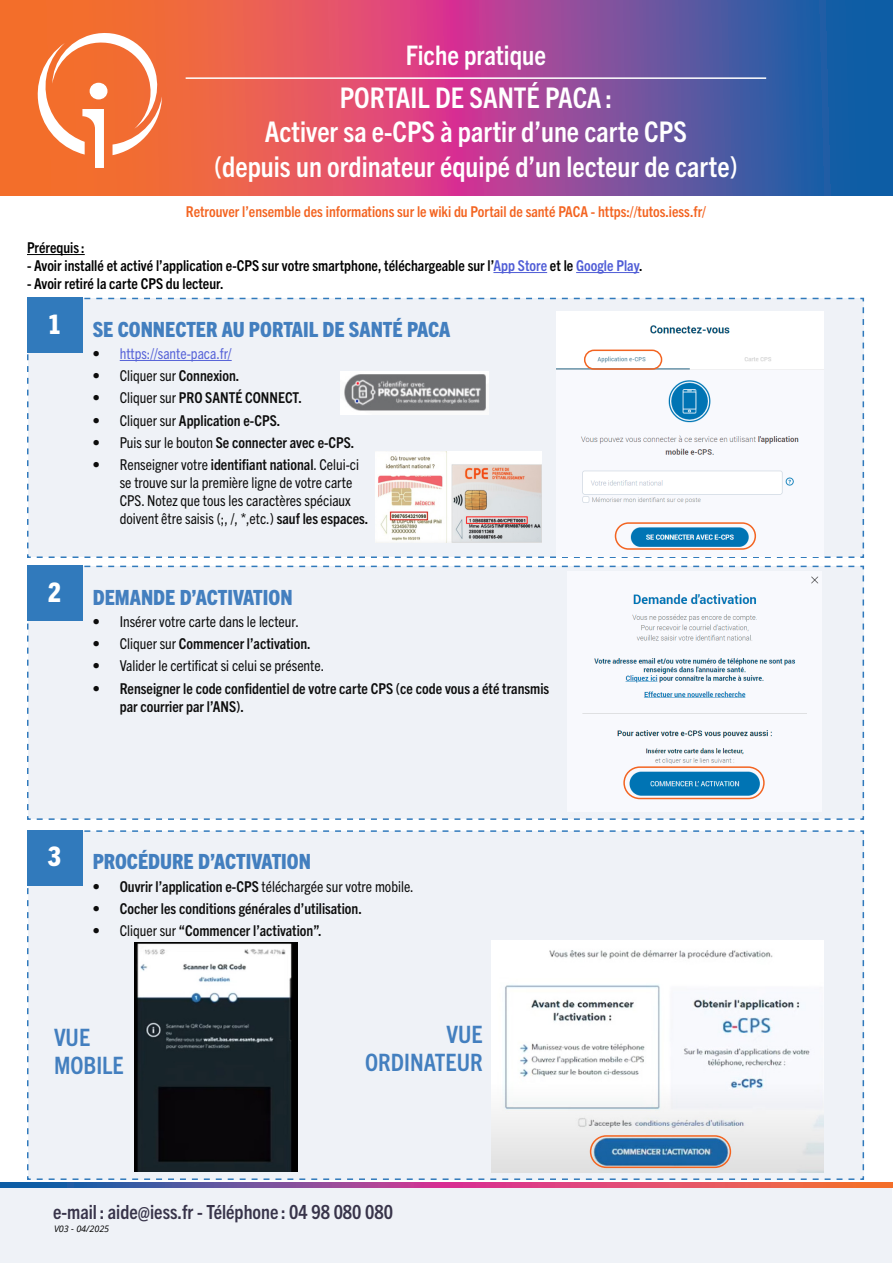
<style>
.page{position:relative;width:893px;height:1263px;background:#fff}
.page>*{position:absolute;margin:0;border:0;box-sizing:border-box;transform-origin:0 0}
.t1{font:700 condensed 28.5px/34.2px "Trade Gothic Next LT Pro";color:#fff;text-align:center}
.t2{font:700 condensed 27px "Trade Gothic Next LT Pro";color:#fff}
.t3{font:800 condensed 27px "Trade Gothic Next LT Pro";color:#fff}
.t4{font:700 condensed 24px "Trade Gothic Next LT Pro";color:#437fbf}
.t5{font:800 condensed 21px "Trade Gothic Next LT Pro";color:#437fbf}
.t6{font:700 condensed 19.5px "Trade Gothic Next LT Pro";color:#38344a}
.t7{font:condensed 15px/18px "Trade Gothic Next LT Pro";color:#0d0d0d}
.t8{font:700 condensed 15px/18px "Trade Gothic Next LT Pro";color:#0d0d0d}
.t9{font:700 condensed 15px "Trade Gothic Next LT Pro";color:#000}
.t10{font:700 condensed 15px "Trade Gothic Next LT Pro";color:#f36421}
.t11{font:condensed 15px "Trade Gothic Next LT Pro";color:#5864d8}
.t12{font:italic 9px "Open Sans";color:#000}
.s1{color:#4f5cd6}
.s2{color:#0d0d0d}
.s3{font-weight:700}
.s4{font-weight:400}
</style>
<div class="page">
<svg style="left:0;top:1182px;width:892px;height:5px;background:#a55282"></svg>
<svg style="left:0;top:0;width:893px;height:196px;background:#a1557f"></svg>
<div style="left:0;top:1188px;width:892px;height:74px;background:#eff2f7"></div>
<svg style="left:33px;top:27px;width:129px;height:141px"></svg>
<div style="left:90px;top:83px;width:17px;height:16px;background:#fff;border-radius:50%"></div>
<hr style="left:186px;top:77px;width:580px;height:2px;background:#fff">
<div style="left:27px;top:297px;width:838px;height:261px;background:#eff2f7"></div>
<hr style="left:27px;top:254px;width:58px;height:1px;background:#000">
<hr style="left:493px;top:272px;width:54px;height:1px;background:#4f5cd6">
<hr style="left:576px;top:272px;width:63px;height:1px;background:#4f5cd6">
<div style="left:27px;top:298px;width:55px;height:55px;background:#317abc"></div>
<img style="left:340px;top:371px;width:149px;height:44px">
<img style="left:556px;top:312px;width:268px;height:244px">
<div style="left:584px;top:350px;width:78px;height:20px;border:2px solid #f36421;border-radius:9px"></div>
<div style="left:615px;top:522px;width:141px;height:28px;border:2px solid #f36421;border-radius:13px"></div>
<img style="left:375px;top:451px;width:166px;height:91px">
<div style="left:27px;top:565px;width:838px;height:255px;background:#eff2f7"></div>
<div style="left:27px;top:566px;width:55px;height:55px;background:#317abc"></div>
<img style="left:567px;top:571px;width:254px;height:240px">
<div style="left:27px;top:830px;width:838px;height:350px;background:#eff2f7"></div>
<div style="left:27px;top:830px;width:55px;height:55px;background:#317abc"></div>
<div style="left:623px;top:766px;width:142px;height:33px;border:2px solid #f36421;border-radius:16px"></div>
<img style="left:492px;top:940px;width:332px;height:232px">
<div style="left:590px;top:1135px;width:141px;height:33px;border:2px solid #f36421;border-radius:16px"></div>
<img style="left:135px;top:943px;width:162px;height:228px">
<h2 class="t2" style="left:406px;top:36px;width:142px">Fiche pratique</h2>
<h1 class="t1" style="left:214px;top:79px;width:525px">PORTAIL DE SANTÉ PACA :<br>Activer sa e-CPS à partir d’une carte CPS<br>(depuis un ordinateur équipé d’un lecteur de carte)</h1>
<p class="t10" style="left:186px;top:201px;width:522px">Retrouver l’ensemble des informations sur le wiki du Portail de santé PACA - https://tutos.iess.fr/</p>
<p class="t9" style="left:27px;top:237px;width:59px">Prérequis :</p>
<p class="t9" style="left:27px;top:255px;width:617px">- Avoir installé et activé l’application e-CPS sur votre smartphone, téléchargeable sur l’<span class="s1">App Store</span> et le <span class="s1">Google Play</span>.</p>
<p class="t9" style="left:27px;top:273px;width:198px">- Avoir retiré la carte CPS du lecteur.</p>
<p class="t3" style="left:48px;top:306px;width:15px">1</p>
<p class="t5" style="left:93px;top:315px;width:359px">SE CONNECTER AU PORTAIL DE SANTÉ PACA</p>
<p class="t11" style="left:93px;top:343px;width:140px"><span class="s2">•</span> https://sante-paca.fr/</p>
<p class="t7" style="left:93px;top:366px;width:148px">• Cliquer sur <span class="s3">Connexion.</span></p>
<p class="t8" style="left:93px;top:388px;width:211px"><span class="s4">• Cliquer sur</span> PRO SANTÉ CONNECT.</p>
<p class="t8" style="left:93px;top:410px;width:189px"><span class="s4">• Cliquer sur</span> Application e-CPS.</p>
<p class="t8" style="left:93px;top:433px;width:263px"><span class="s4">• Puis sur le bouton</span> Se connecter avec e-CPS.</p>
<p class="t7" style="left:120px;top:455px;width:250px;text-indent:-27px">• Renseigner votre <span class="s3">identifiant national</span>. Celui-ci se trouve sur la première ligne de votre carte CPS. Notez que tous les caractères spéciaux doivent être saisis (;, /, *,etc.) <span class="s3">sauf les espaces.</span></p>
<p class="t3" style="left:48px;top:573px;width:15px">2</p>
<p class="t5" style="left:93px;top:583px;width:201px">DEMANDE D’ACTIVATION</p>
<p class="t7" style="left:93px;top:611px;width:208px">• Insérer votre carte dans le lecteur.</p>
<p class="t8" style="left:93px;top:634px;width:219px"><span class="s4">• Cliquer sur</span> Commencer l’activation.</p>
<p class="t7" style="left:93px;top:656px;width:233px">• Valider le certificat si celui se présente.</p>
<p class="t8" style="left:120px;top:678px;width:431px;text-indent:-27px">• Renseigner le code confidentiel de votre carte CPS (ce code vous a été transmis par courrier par l’ANS).</p>
<p class="t3" style="left:48px;top:838px;width:15px">3</p>
<p class="t5" style="left:93px;top:847px;width:220px">PROCÉDURE D’ACTIVATION</p>
<p class="t7" style="left:93px;top:876px;width:323px"><span class="s3">• Ouvrir l’application e-CPS</span> téléchargée sur votre mobile.</p>
<p class="t8" style="left:93px;top:898px;width:271px">• Cocher les conditions générales d’utilisation.</p>
<p class="t8" style="left:93px;top:921px;width:230px"><span class="s4">• Cliquer sur</span> “Commencer l’activation”.</p>
<p class="t4" style="left:54px;top:1020px;width:38px">VUE</p>
<p class="t4" style="left:54px;top:1049px;width:71px">MOBILE</p>
<p class="t4" style="left:446px;top:1017px;width:38px">VUE</p>
<p class="t4" style="left:365px;top:1046px;width:119px">ORDINATEUR</p>
<h3 class="t6" style="left:53px;top:1199px;width:341px">e-mail : aide@iess.fr - Téléphone : 04 98 080 080</h3>
<p class="t12" style="left:54px;top:1223px;width:57px">V03 - 04/2025</p>
</div>
